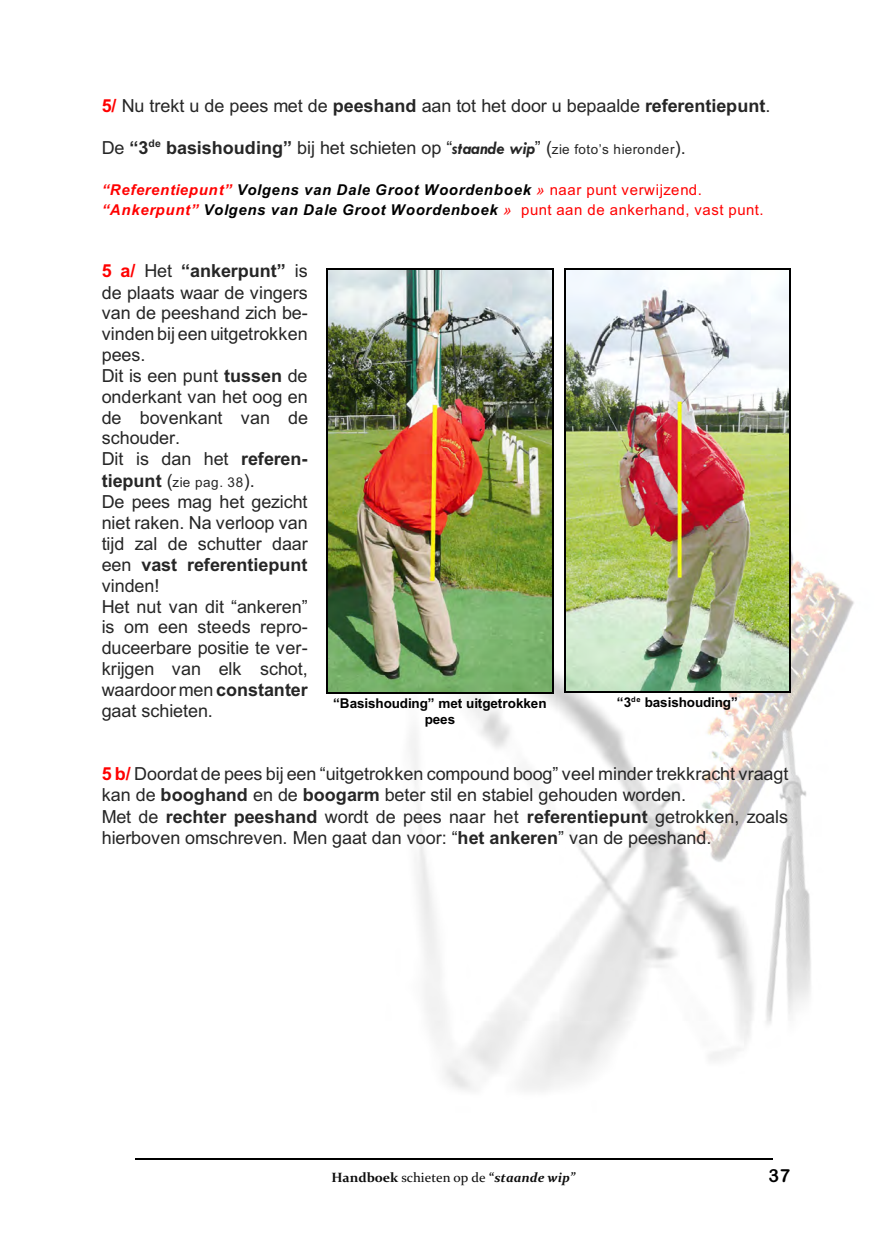
<style>
.page{position:relative;width:894px;height:1233px;background:#fff}
.page>*{position:absolute;margin:0;border:0;box-sizing:border-box;transform-origin:0 0}
.t1{font:18px/20.9px "Arial";letter-spacing:-.005em;color:#262626}
.t2{font:18px "Arial Rounded MT Bold";color:#000}
.t3{font:italic 700 15px/19.8px "Arial";letter-spacing:.05em;color:#000}
.t4{font:700 13.5px/16.2px "Arial";letter-spacing:-.005em;color:#000;text-align:center}
.t5{font:13.5px "Constantia";color:#0d0d0d}
.t6{font:13.5px "Arial";letter-spacing:.035em;color:#262626}
.t7{font:700 10.5px "Arial";color:#262626}
.t8{font:700 7.5px "Arial";color:#000}
.s1{font-weight:700;color:#f00}
.s2{font-weight:700}
.s3{font-family:"Tw Cen";font-weight:700;font-style:italic}
.s4{font-size:13.5px}
.s5{color:#f00}
.s6{font-weight:400;color:#f00}
.s7{font-weight:400;font-style:normal;color:#f00}
.s8{font-weight:700;font-size:18px}
.s9{font-size:18px}
.s10{font-weight:700;font-style:italic}
</style>
<div class="page">
<img style="left:375px;top:467px;width:479px;height:624px">
<hr style="left:135px;top:1158px;width:638px;height:1px;background:#000">
<img style="left:328px;top:270px;width:225px;height:422px">
<hr style="left:326px;top:269px;width:1px;height:424px;background:#000">
<hr style="left:553px;top:269px;width:1px;height:424px;background:#000">
<hr style="left:326px;top:269px;width:228px;height:1px;background:#000">
<hr style="left:326px;top:692px;width:228px;height:1px;background:#000">
<img style="left:566px;top:269px;width:223px;height:423px">
<hr style="left:565px;top:268px;width:1px;height:425px;background:#000">
<hr style="left:789px;top:268px;width:2px;height:425px;background:#000">
<hr style="left:565px;top:268px;width:226px;height:1px;background:#000">
<hr style="left:565px;top:692px;width:226px;height:1px;background:#000">
<p class="t1" style="left:102px;top:97px;width:670px"><span class="s1">5/</span> Nu trekt u de pees met de <span class="s2">peeshand</span> aan tot het door u bepaalde <span class="s2">referentiepunt</span>.</p>
<p class="t1" style="left:102px;top:139px;width:586px">De <span class="s2">“3 basishouding”</span> bij het schieten op “<span class="s3">staande wip</span>” (<span class="s4">zie foto’s hieronder</span>).</p>
<p class="t7" style="left:148px;top:139px;width:14px">de</p>
<p class="t3" style="left:102px;top:181px;width:663px"><span class="s5">“Referentiepunt”</span> Volgens van Dale Groot Woordenboek <span class="s6">»</span> <span class="s7">naar punt verwijzend. </span><span class="s5">“Ankerpunt”</span> Volgens van Dale Groot Woordenboek <span class="s6">»</span> <span class="s7">punt aan de ankerhand, vast punt.</span></p>
<p class="t1" style="left:102px;top:262px;width:208px"><span class="s1">5 a/</span> Het <span class="s2">“ankerpunt”</span> is de plaats waar de vingers van de peeshand zich be&shy;vinden bij een uitgetrokken pees.<br>Dit is een punt <span class="s2">tussen</span> de onderkant van het oog en de bovenkant van de schouder.<br>Dit is dan het <span class="s2">referen-</span></p>
<p class="t6" style="left:102px;top:477px;width:155px"><span class="s8">tiepunt</span> <span class="s9">(</span>zie pag. 38<span class="s9">).</span></p>
<p class="t1" style="left:102px;top:493px;width:208px">De pees mag het gezicht niet raken. Na verloop van tijd zal de schutter daar een <span class="s2">vast referentiepunt </span>vinden!<br>Het nut van dit “ankeren” is om een steeds repro&shy;duceerbare positie te ver&shy;krijgen van elk schot, waardoor men <span class="s2">constanter </span>gaat schieten.</p>
<p class="t8" style="left:631px;top:696px;width:11px">de</p>
<p class="t4" style="left:333px;top:696px;width:215px">“Basishouding” met uitgetrokken pees</p>
<p class="t4" style="left:617px;top:696px;width:122px">“3 basishouding”</p>
<p class="t1" style="left:102px;top:764px;width:688px;line-height:21.6px"><span class="s1">5 b/</span> Doordat de pees bij een “uitgetrokken compound boog” veel minder trekkracht vraagt kan de <span class="s2">booghand</span> en de <span class="s2">boogarm</span> beter stil en stabiel gehouden worden.<br>Met de <span class="s2">rechter peeshand</span> wordt de pees naar het <span class="s2">referentiepunt</span> getrokken, zoals hierboven omschreven. Men gaat dan voor: “<span class="s2">het ankeren</span>” van de peeshand.</p>
<p class="t5" style="left:331px;top:1172px;width:245px"><span class="s2">Handboek</span> schieten op de <span class="s2">“</span><span class="s10">staande wip”</span></p>
<p class="t2" style="left:769px;top:1169px;width:23px">37</p>
</div>
